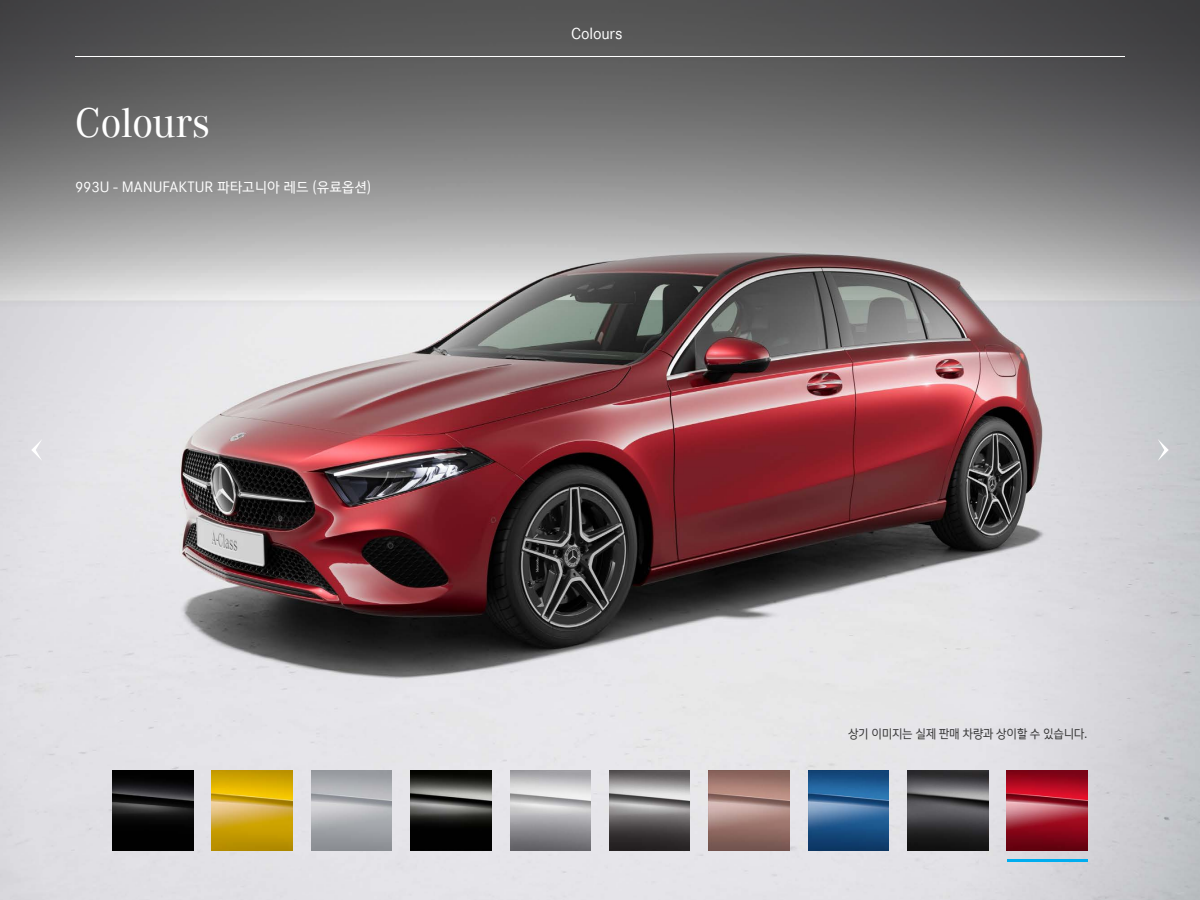
<style>
.page{position:relative;width:1200px;height:900px;background:#fff}
.page>*{position:absolute;margin:0;border:0;box-sizing:border-box;transform-origin:0 0}
.t1{font:43.75px "MBK Corporate A";letter-spacing:-.01em;color:#fff}
.t2{font:16.88px "MBK Corporate S";letter-spacing:-.01em;color:#fff}
.t3{font:15.62px "MBK Corporate S";color:#fff}
.t4{font:13.75px "MBK Corporate S";letter-spacing:-.02em;color:#363636;scale:.95 1}
</style>
<div class="page">
<img style="left:0;top:306px;width:1200px;height:594px">
<svg style="left:0;top:0;width:1200px;height:306px;background:#7f7e7e"></svg>
<hr style="left:1007px;top:859px;width:81px;height:3px;background:#00adef">
<hr style="left:75px;top:56px;width:1050px;height:1px;background:#fff">
<svg style="left:31px;top:439px;width:11px;height:22px"></svg>
<svg style="left:1158px;top:439px;width:11px;height:22px"></svg>
<img style="left:112px;top:770px;width:81px;height:81px">
<img style="left:212px;top:770px;width:80px;height:81px">
<img style="left:311px;top:770px;width:81px;height:81px">
<img style="left:411px;top:770px;width:80px;height:81px">
<img style="left:609px;top:770px;width:81px;height:81px">
<img style="left:510px;top:770px;width:81px;height:81px">
<img style="left:709px;top:770px;width:80px;height:81px">
<img style="left:808px;top:770px;width:81px;height:81px">
<img style="left:908px;top:770px;width:80px;height:81px">
<img style="left:1007px;top:770px;width:80px;height:81px">
<h1 class="t1" style="left:75px;top:99px;width:137px">Colours</h1>
<p class="t3" style="left:75px;top:178px;width:298px">993U - MANUFAKTUR 파타고니아 레드 (유료옵션(</p>
<p class="t2" style="left:571px;top:24px;width:53px">Colours</p>
<p class="t4" style="left:848px;top:726px;width:254px">상기 이미지는 실제 판매 차량과 상이할 수 있습니다.</p>
</div>
